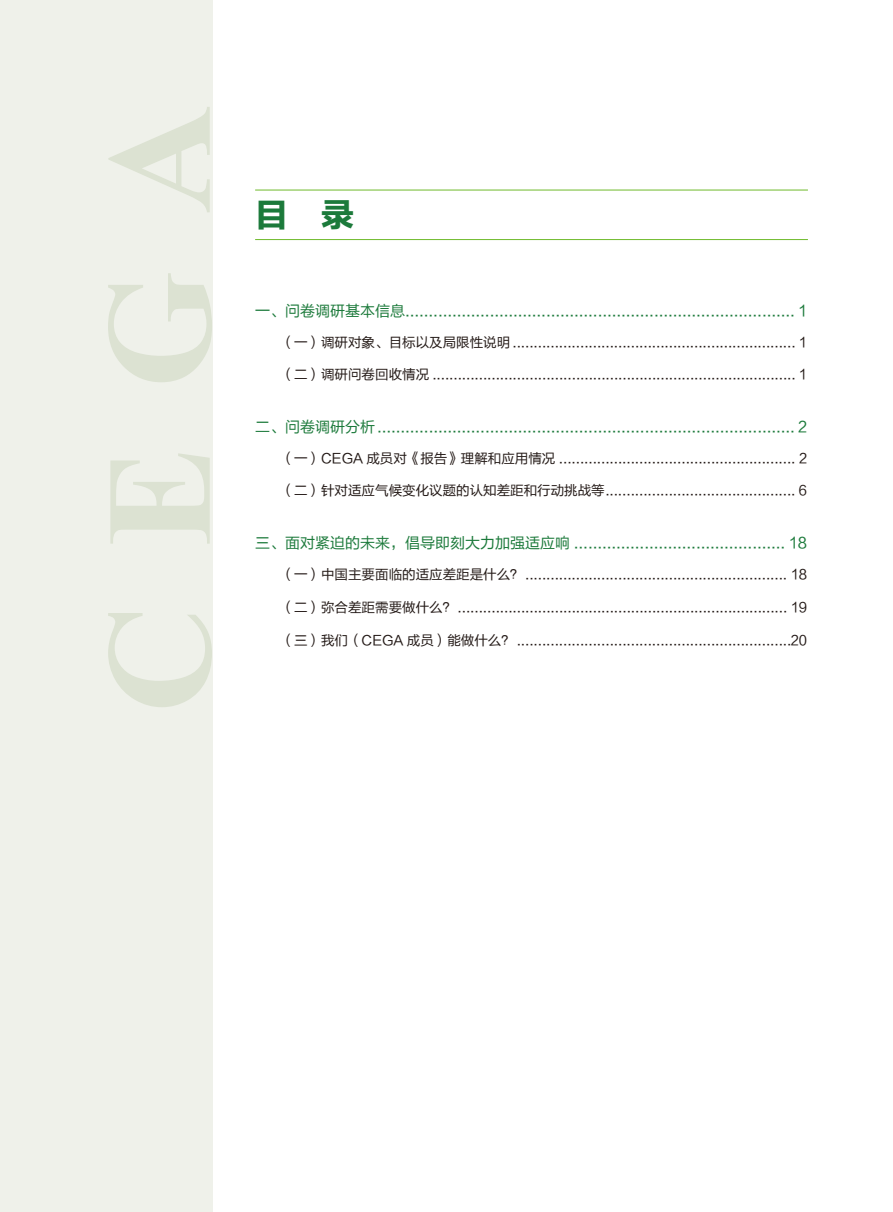
<style>
.page{position:relative;width:893px;height:1212px;background:#fff}
.page>*{position:absolute;margin:0;border:0;box-sizing:border-box;transform-origin:0 0}
.t1{font:700 150px "Times New Roman";color:#dce2d2}
.t2{font:33px "FZLTDHJW GB1 0";color:#1c7a3b}
.t3{font:15px "FZLTHJW GB1 0";color:#1c7a3b}
.t4{font:13.5px "FZLTHJW GB1 0";color:#231916}
</style>
<div class="page">
<hr style="left:255px;top:239px;width:553px;height:1px;background:#6fba2c">
<hr style="left:255px;top:190px;width:553px;height:1px;background:#6fba2c">
<div style="left:0;top:0;width:213px;height:1212px;background:#eff1ea"></div>
<h1 class="t1" style="left:56px;top:713px;width:609px;rotate:-90deg">CEGA</h1>
<h2 class="t2" style="left:255px;top:197px;width:100px">目　录</h2>
<p class="t3" style="left:255px;top:302px;width:554px">一、问卷调研基本信息................................................................................... 1</p>
<p class="t4" style="left:281px;top:335px;width:528px">（一）调研对象、目标以及局限性说明 ................................................................... 1</p>
<p class="t4" style="left:281px;top:367px;width:528px">（二）调研问卷回收情况 ...................................................................................... 1</p>
<p class="t3" style="left:255px;top:419px;width:553px">二、问卷调研分析......................................................................................... 2</p>
<p class="t4" style="left:281px;top:451px;width:528px">（一）CEGA 成员对《报告》理解和应用情况 ........................................................ 2</p>
<p class="t4" style="left:281px;top:483px;width:528px">（二）针对适应气候变化议题的认知差距和行动挑战等............................................. 6</p>
<p class="t3" style="left:255px;top:535px;width:553px">三、面对紧迫的未来，倡导即刻大力加强适应响 ............................................. 18</p>
<p class="t4" style="left:281px;top:567px;width:528px">（一）中国主要面临的适应差距是什么？.............................................................. 18</p>
<p class="t4" style="left:281px;top:599px;width:528px">（二）弥合差距需要做什么？.............................................................................. 19</p>
<p class="t4" style="left:281px;top:632px;width:528px">（三）我们（CEGA 成员）能做什么？.................................................................20</p>
</div>
